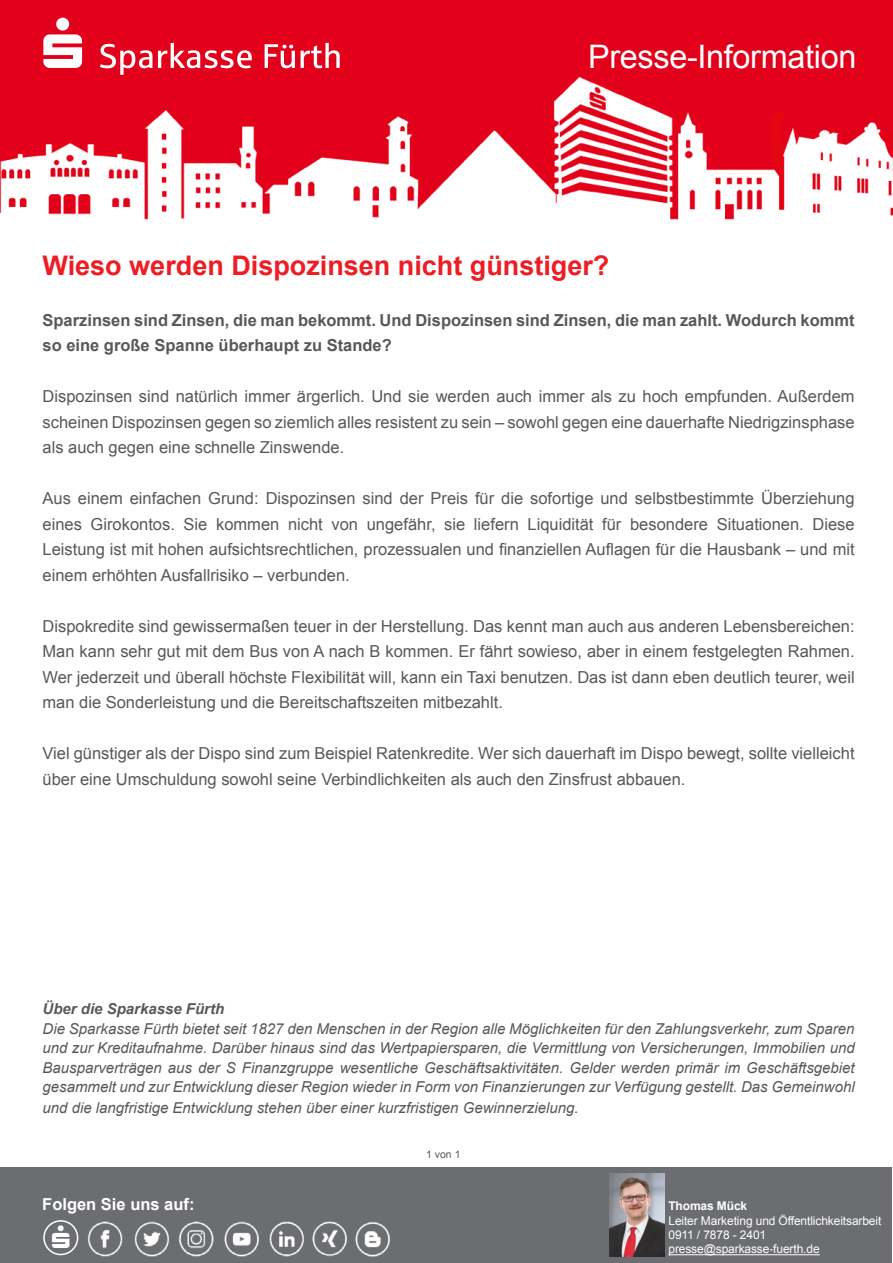
<style>
.page{position:relative;width:893px;height:1263px;background:#fff}
.page>*{position:absolute;margin:0;border:0;box-sizing:border-box;transform-origin:0 0}
.t1{font:32.4px "Arial";letter-spacing:-.01em;color:#fff}
.t2{font:700 27px "Arial";color:#ee1d23}
.t3{font:16.5px/25.5px "Arial";color:#57585a;text-align:justify}
.t4{font:700 16.5px/25.5px "Arial";color:#57585a}
.t5{font:700 16.5px "Arial";color:#fff}
.t6{font:italic 15px/19.5px "Arial";color:#57585a;text-align:justify}
.t7{font:italic 700 15px "Arial";color:#57585a}
.t8{font:12px/14.4px "Arial";letter-spacing:-.01em;color:#fff}
.t9{font:700 12px "Arial";letter-spacing:-.01em;color:#fff}
.t10{font:10.5px "Arial";color:#57585a}
</style>
<div class="page">
<img style="left:0;top:0;width:893px;height:220px">
<div style="left:0;top:1167px;width:892px;height:96px;background:#6c6d70"></div>
<img style="left:609px;top:1174px;width:55px;height:82px">
<hr style="left:668px;top:1254px;width:152px;height:1px;background:#fff">
<img style="left:87px;top:1221px;width:36px;height:36px">
<img style="left:134px;top:1221px;width:35px;height:36px">
<img style="left:179px;top:1221px;width:35px;height:36px">
<img style="left:224px;top:1221px;width:35px;height:36px">
<img style="left:269px;top:1221px;width:121px;height:36px">
<div style="left:43px;top:1220px;width:35px;height:35px;border:2px solid #fff;border-radius:50%"></div>
<svg style="left:43px;top:18px;width:297px;height:57px;background:#e72d43"></svg>
<h1 class="t1" style="left:588px;top:36px;width:270px">Presse-Information</h1>
<h2 class="t2" style="left:43px;top:247px;width:568px">Wieso werden Dispozinsen nicht günstiger?</h2>
<p class="t4" style="left:43px;top:308px;width:814px">Sparzinsen sind Zinsen, die man bekommt. Und Dispozinsen sind Zinsen, die man zahlt. Wodurch kommt so eine große Spanne überhaupt zu Stande?</p>
<p class="t3" style="left:43px;top:384px;width:814px">Dispozinsen sind natürlich immer ärgerlich. Und sie werden auch immer als zu hoch empfunden. Außerdem scheinen Dispozinsen gegen so ziemlich alles resistent zu sein – sowohl gegen eine dauerhafte Niedrigzinsphase als auch gegen eine schnelle Zinswende.</p>
<p class="t3" style="left:43px;top:486px;width:814px">Aus einem einfachen Grund: Dispozinsen sind der Preis für die sofortige und selbstbestimmte Überziehung eines Girokontos. Sie kommen nicht von ungefähr, sie liefern Liquidität für besondere Situationen. Diese Leistung ist mit hohen aufsichtsrechtlichen, prozessualen und finanziellen Auflagen für die Hausbank – und mit einem erhöhten Ausfallrisiko – verbunden.</p>
<p class="t3" style="left:43px;top:613px;width:814px">Dispokredite sind gewissermaßen teuer in der Herstellung. Das kennt man auch aus anderen Lebensbereichen:<br>Man kann sehr gut mit dem Bus von A nach B kommen. Er fährt sowieso, aber in einem festgelegten Rahmen.<br>Wer jederzeit und überall höchste Flexibilität will, kann ein Taxi benutzen. Das ist dann eben deutlich teurer, weil man die Sonderleistung und die Bereitschaftszeiten mitbezahlt.</p>
<p class="t3" style="left:43px;top:741px;width:814px">Viel günstiger als der Dispo sind zum Beispiel Ratenkredite. Wer sich dauerhaft im Dispo bewegt, sollte vielleicht über eine Umschuldung sowohl seine Verbindlichkeiten als auch den Zinsfrust abbauen.</p>
<p class="t7" style="left:43px;top:999px;width:183px">Über die Sparkasse Fürth</p>
<p class="t6" style="left:43px;top:1019px;width:814px">Die Sparkasse Fürth bietet seit 1827 den Menschen in der Region alle Möglichkeiten für den Zahlungsverkehr, zum Sparen und zur Kreditaufnahme. Darüber hinaus sind das Wertpapiersparen, die Vermittlung von Versicherungen, Immobilien und Bausparverträgen aus der S Finanzgruppe wesentliche Geschäftsaktivitäten. Gelder werden primär im Geschäftsgebiet gesammelt und zur Entwicklung dieser Region wieder in Form von Finanzierungen zur Verfügung gestellt. Das Gemeinwohl</p>
<p class="t6" style="left:43px;top:1098px;width:538px">und die langfristige Entwicklung stehen über einer kurzfristigen Gewinnerzielung.</p>
<p class="t10" style="left:426px;top:1147px;width:36px">1 von 1</p>
<p class="t5" style="left:42px;top:1193px;width:154px">Folgen Sie uns auf:</p>
<p class="t9" style="left:668px;top:1198px;width:80px">Thomas Mück</p>
<p class="t8" style="left:668px;top:1213px;width:214px">Leiter Marketing und Öffentlichkeitsarbeit<br>0911 / 7878 - 2401 presse@sparkasse-fuerth.de</p>
</div>
